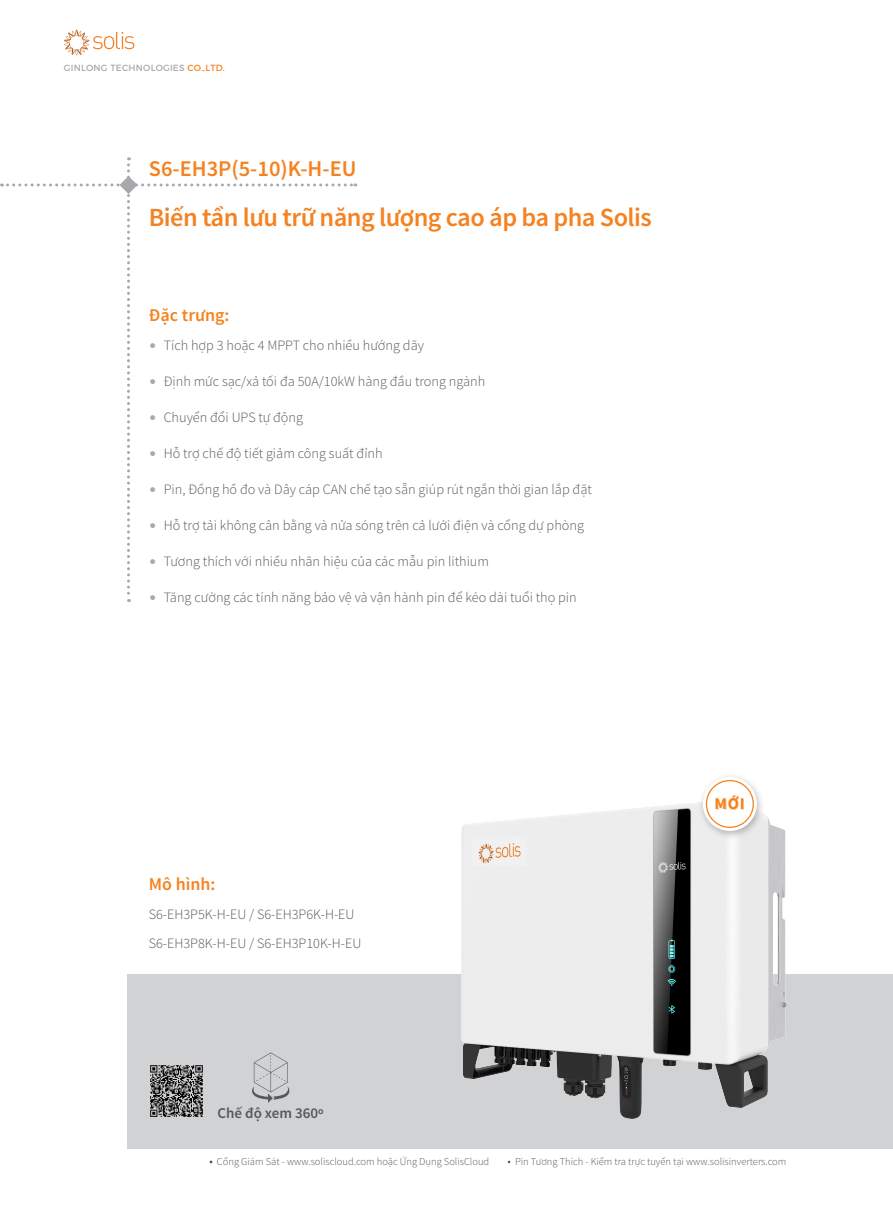
<style>
.page{position:relative;width:893px;height:1212px;background:#fff}
.page>*{position:absolute;margin:0;border:0;box-sizing:border-box;transform-origin:0 0}
.t1{font:600 26.25px "Source Sans Pro";letter-spacing:-.02em;color:#f58220}
.t2{font:600 22.5px "Source Sans Pro";color:#f58220}
.t3{font:600 18px "Source Sans Pro";color:#f58220}
.t4{font:700 16.5px "Source Sans Pro";color:#f58220}
.t5{font:600 15px "Source Sans Pro";color:#57585a}
.t6{font:300 14.25px/29.5px "Source Sans Pro";color:#57585a}
.t7{font:300 10.5px "Source Sans Pro";color:#57585a}
.t8{font:9px "Montserrat";letter-spacing:.025em;color:#a8a9ad}
.s1{color:#f58220}
.s2{color:#a8a9ad}
</style>
<div class="page">
<div style="left:128px;top:974px;width:765px;height:174px;background:#d1d2d4"></div>
<svg style="left:64px;top:30px;width:70px;height:25px"></svg>
<img style="left:462px;top:803px;width:325px;height:315px">
<img style="left:150px;top:1065px;width:53px;height:52px">
<div style="left:698px;top:772px;width:67px;height:67px;background:#231f20;opacity:.3"></div>
<svg style="left:703px;top:777px;width:54px;height:54px"></svg>
<div style="left:706px;top:780px;width:47px;height:47px;background:#fff;border-radius:50%"></div>
<div style="left:706px;top:780px;width:48px;height:48px;border:1px solid #f58220;border-radius:50%"></div>
<svg style="left:252px;top:1052px;width:37px;height:51px"></svg>
<svg style="left:1px;top:157px;width:355px;height:445px"></svg>
<p class="t8" style="left:64px;top:63px;width:163px">GINLONG TECHNOLOGIES <span class="s1">CO.,LTD.</span></p>
<h2 class="t2" style="left:149px;top:154px;width:209px">S6-EH3P(5-10)K-H-EU</h2>
<h1 class="t1" style="left:149px;top:201px;width:504px">Biến tần lưu trữ năng lượng cao áp ba pha Solis</h1>
<p class="t3" style="left:149px;top:304px;width:82px">Đặc trưng:</p>
<p class="t6" style="left:149px;top:330px;width:277px"><span class="s2">•</span> Tích hợp 3 hoặc 4 MPPT cho nhiều hướng dãy</p>
<p class="t6" style="left:149px;top:366px;width:338px"><span class="s2">•</span> Định mức sạc/xả tối đa 50A/10kW hàng đầu trong ngành</p>
<p class="t6" style="left:149px;top:402px;width:156px"><span class="s2">•</span> Chuyển đổi UPS tự động</p>
<p class="t6" style="left:149px;top:438px;width:235px"><span class="s2">•</span> Hỗ trợ chế độ tiết giảm công suất đỉnh</p>
<p class="t6" style="left:149px;top:474px;width:445px"><span class="s2">•</span> Pin, Đồng hồ đo và Dây cáp CAN chế tạo sẵn giúp rút ngắn thời gian lắp đặt</p>
<p class="t6" style="left:149px;top:510px;width:437px"><span class="s2">•</span> Hỗ trợ tải không cân bằng và nửa sóng trên cả lưới điện và cổng dự phòng</p>
<p class="t6" style="left:149px;top:546px;width:342px"><span class="s2">•</span> Tương thích với nhiều nhãn hiệu của các mẫu pin lithium</p>
<p class="t6" style="left:149px;top:582px;width:429px"><span class="s2">•</span> Tăng cường các tính năng bảo vệ và vận hành pin để kéo dài tuổi thọ pin</p>
<p class="t3" style="left:149px;top:873px;width:68px">Mô hình:</p>
<p class="t6" style="left:149px;top:899px;width:214px">S6-EH3P5K-H-EU / S6-EH3P6K-H-EU<br>S6-EH3P8K-H-EU / S6-EH3P10K-H-EU</p>
<p class="t5" style="left:218px;top:1104px;width:108px">Chế độ xem 360º</p>
<p class="t4" style="left:715px;top:793px;width:32px">MỚI</p>
<p class="t7" style="left:217px;top:1155px;width:274px">Cổng Giám Sát - www.soliscloud.com hoặc Ứng Dụng SolisCloud</p>
<p class="t7" style="left:515px;top:1155px;width:273px">Pin Tương Thích - Kiểm tra trực tuyến tại www.solisinverters.com</p>
</div>
